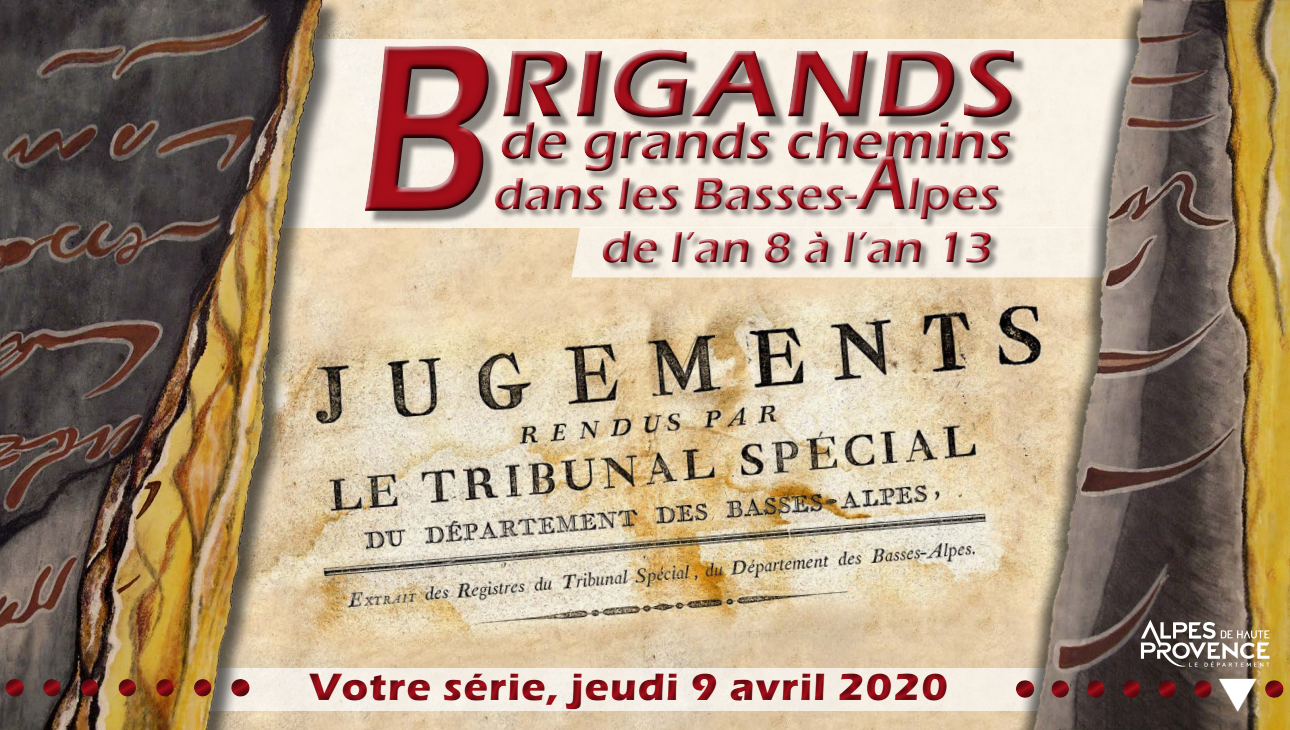
<style>
.page{position:relative;width:1290px;height:730px;background:#fff}
.page>*{position:absolute;margin:0;border:0;box-sizing:border-box;transform-origin:0 0}
.t1{font:600 246.92px "Eras ITC";color:#a60f1a;scale:.84 1}
.t2{font:600 98.26px "Eras ITC";color:#a60f1a;scale:1.11 1}
.t3{font:600 54.25px "Eras ITC";color:#a60f1a;scale:1.04 1}
.t4{font:600 46.38px "Eras ITC";color:#a60f1a;scale:1.04 1}
.t5{font:600 44.62px "Eras ITC";color:#a60f1a;scale:1.04 1}
.t6{font:700 39.38px "Eras ITC";letter-spacing:.02em;color:#a60f1a;scale:1.05 1}
.s1{font-size:79.1px}
.s2{font-size:46.38px}
</style>
<div class="page">
<img style="left:347px;top:0;width:667px;height:729px">
<div style="left:571px;top:227px;width:443px;height:50px;background:#f8f0e5"></div>
<div style="left:0;top:667px;width:1290px;height:43px;background:#f6eee4"></div>
<div style="left:353px;top:31px;width:673px;height:195px;background:#000;opacity:.25"></div>
<div style="left:360px;top:40px;width:658px;height:174px;background:#f9f2e6"></div>
<div style="left:361px;top:47px;width:658px;height:169px;background:#000;opacity:.75"></div>
<div style="left:498px;top:117px;width:515px;height:55px;background:#fff;opacity:.75"></div>
<div style="left:500px;top:119px;width:514px;height:54px;background:#000;opacity:.75"></div>
<div style="left:603px;top:231px;width:397px;height:41px;background:#000;opacity:.43"></div>
<div style="left:601px;top:229px;width:394px;height:37px;background:#000;opacity:.75"></div>
<div style="left:301px;top:663px;width:655px;height:57px;background:#000;opacity:.5"></div>
<div style="left:495px;top:156px;width:513px;height:73px;background:#000;opacity:.43"></div>
<div style="left:491px;top:152px;width:510px;height:70px;background:#fff;opacity:.75"></div>
<div style="left:493px;top:154px;width:509px;height:69px;background:#000;opacity:.75"></div>
<img style="left:0;top:0;width:347px;height:729px">
<img style="left:1016px;top:0;width:274px;height:729px">
<svg style="left:1141px;top:619px;width:128px;height:47px"></svg>
<div style="left:0;top:671px;width:257px;height:25px;background:#000;opacity:.5"></div>
<div style="left:1008px;top:673px;width:282px;height:24px;background:#000;opacity:.5"></div>
<svg style="left:1060px;top:678px;width:197px;height:33px;background:#4f312e"></svg>
<h1 class="t1" style="left:353px;top:-11px;width:193px">B</h1>
<h2 class="t2" style="left:497px;top:28px;width:478px">RIGANDS</h2>
<h3 class="t3" style="left:499px;top:109px;width:499px">de grands chemins</h3>
<p class="t4" style="left:492px;top:167px;width:492px">dans les Basses-<span class="s1">A</span>lpes</p>
<p class="t5" style="left:600px;top:222px;width:382px"><span class="s2">d</span>e l’an 8 à l’an 13</p>
<p class="t6" style="left:310px;top:663px;width:609px">Votre série, jeudi 9 avril 2020</p>
</div>
